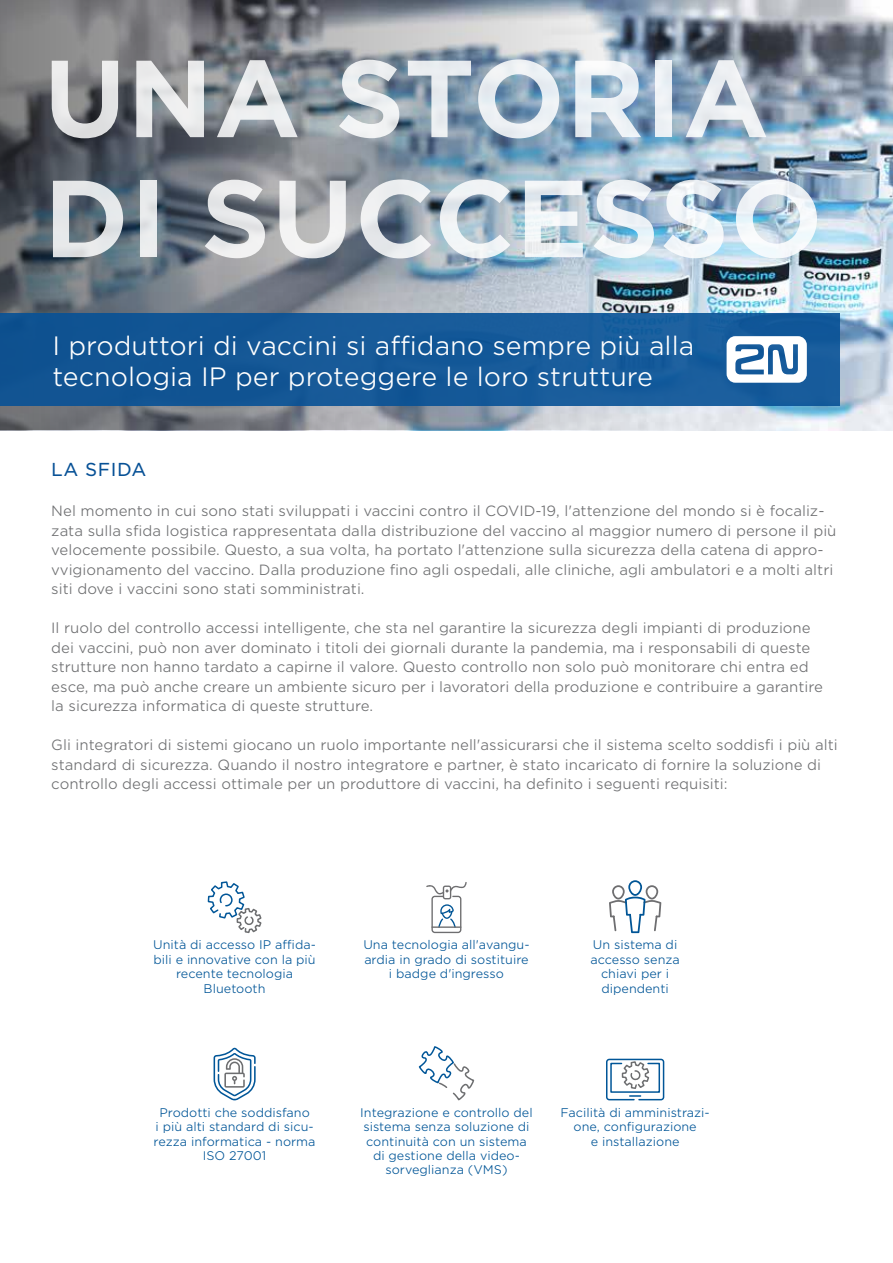
<style>
.page{position:relative;width:893px;height:1263px;background:#fff}
.page>*{position:absolute;margin:0;border:0;box-sizing:border-box;transform-origin:0 0}
.t1{font:700 105px/120px "Gotham S Sm";color:#fff}
.t2{font:300 25.5px/30.6px "Gotham S Sm";color:#fff}
.t3{font:18px "Gotham S Sm";letter-spacing:.03em;color:#075196}
.t4{font:300 14.25px/19.5px "Gotham S Sm";color:#6d6e70}
.t5{font:300 12px/14.4px "Gotham S Sm";color:#005597;text-align:center}
</style>
<div class="page">
<img style="left:0;top:0;width:893px;height:431px">
<svg style="left:418px;top:1046px;width:57px;height:55px"></svg>
<svg style="left:207px;top:881px;width:55px;height:53px"></svg>
<svg style="left:606px;top:1058px;width:59px;height:43px"></svg>
<img style="left:0;top:0;width:682px;height:430px">
<div style="left:0;top:313px;width:840px;height:92px;background:#145898"></div>
<svg style="left:727px;top:337px;width:80px;height:46px"></svg>
<svg style="left:214px;top:1048px;width:42px;height:52px"></svg>
<svg style="left:609px;top:880px;width:52px;height:53px"></svg>
<svg style="left:426px;top:882px;width:41px;height:51px"></svg>
<h1 class="t1" style="left:43px;top:38px;width:782px">UNA STORIA<br>DI SUCCESSO</h1>
<h2 class="t2" style="left:52px;top:330px;width:643px">I produttori di vaccini si affidano sempre più alla tecnologia IP per proteggere le loro strutture</h2>
<p class="t3" style="left:51px;top:457px;width:97px">LA SFIDA</p>
<p class="t4" style="left:51px;top:501px;width:787px">Nel momento in cui sono stati sviluppati i vaccini contro il COVID-19, l'attenzione del mondo si è focaliz&shy;zata sulla sfida logistica rappresentata dalla distribuzione del vaccino al maggior numero di persone il più velocemente possibile. Questo, a sua volta, ha portato l'attenzione sulla sicurezza della catena di appro&shy;vvigionamento del vaccino. Dalla produzione fino agli ospedali, alle cliniche, agli ambulatori e a molti altri siti dove i vaccini sono stati somministrati.</p>
<p class="t4" style="left:51px;top:618px;width:773px">Il ruolo del controllo accessi intelligente, che sta nel garantire la sicurezza degli impianti di produzione dei vaccini, può non aver dominato i titoli dei giornali durante la pandemia, ma i responsabili di queste strutture non hanno tardato a capirne il valore. Questo controllo non solo può monitorare chi entra ed esce, ma può anche creare un ambiente sicuro per i lavoratori della produzione e contribuire a garantire la sicurezza informatica di queste strutture.</p>
<p class="t4" style="left:51px;top:735px;width:788px">Gli integratori di sistemi giocano un ruolo importante nell'assicurarsi che il sistema scelto soddisfi i più alti standard di sicurezza. Quando il nostro integratore e partner, è stato incaricato di fornire la soluzione di controllo degli accessi ottimale per un produttore di vaccini, ha definito i seguenti requisiti:</p>
<p class="t5" style="left:153px;top:937px;width:164px">Unità di accesso IP affida&shy;bili e innovative con la più recente tecnologia<br>Bluetooth</p>
<p class="t5" style="left:363px;top:937px;width:168px">Una tecnologia all'avangu&shy;ardia in grado di sostituire i badge d'ingresso</p>
<p class="t5" style="left:590px;top:937px;width:91px">Un sistema di accesso senza chiavi per i dipendenti</p>
<p class="t5" style="left:154px;top:1105px;width:163px">Prodotti che soddisfano<br>i più alti standard di sicu&shy;rezza informatica - norma<br>ISO 27001</p>
<p class="t5" style="left:360px;top:1105px;width:174px">Integrazione e controllo del sistema senza soluzione di continuità con un sistema di gestione della video&shy;sorveglianza (VMS)</p>
<p class="t5" style="left:560px;top:1105px;width:151px">Facilità di amministrazi&shy;one, configurazione<br>e installazione</p>
</div>
